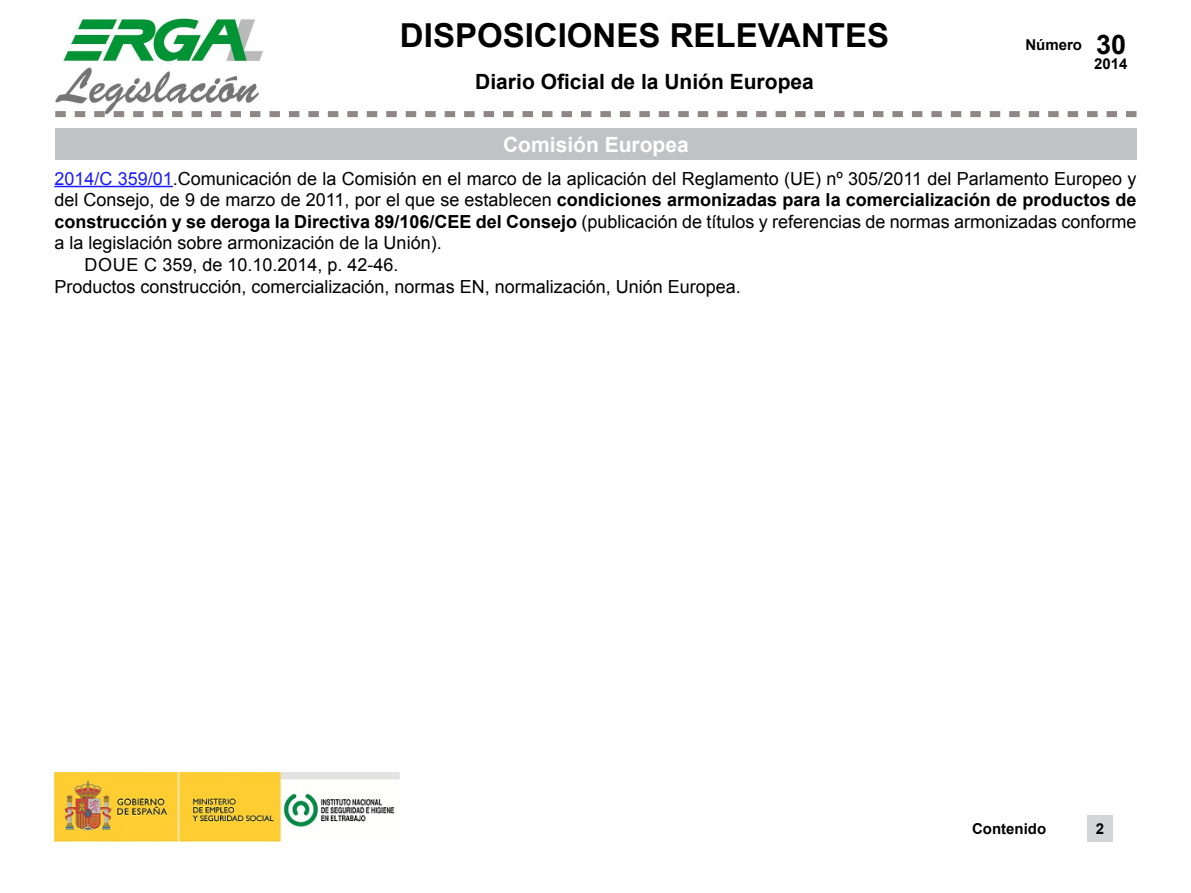
<style>
.page{position:relative;width:1191px;height:893px;background:#fff}
.page>*{position:absolute;margin:0;border:0;box-sizing:border-box;transform-origin:0 0}
.t1{font:700 33px "Arial";color:#000}
.t2{font:700 21px "Arial";color:#000}
.t3{font:700 21px "Arial";color:#fff}
.t4{font:18px "Arial";color:#000}
.t5{font:700 18px "Arial";color:#000}
.t6{font:700 15px "Arial";color:#000}
.s1{font-size:27px}
.s2{color:#1a1aff}
.s3{font-weight:400}
.s4{font-weight:700}
</style>
<div class="page">
<img style="left:55px;top:16px;width:208px;height:95px">
<svg style="left:55px;top:111px;width:1081px;height:6px"></svg>
<img style="left:54px;top:772px;width:346px;height:70px">
<div style="left:1087px;top:815px;width:26px;height:26px;background:#d3d5d6"></div>
<div style="left:55px;top:128px;width:1081px;height:31px;background:#c0c2c4"></div>
<hr style="left:54px;top:186px;width:119px;height:1px;background:#1a1aff">
<h1 class="t1" style="left:400px;top:12px;width:490px">DISPOSICIONES RELEVANTES</h1>
<p class="t6" style="left:1025px;top:34px;width:102px">Número <span class="s1">30</span></p>
<p class="t2" style="left:475px;top:67px;width:340px">Diario Oficial de la Unión Europea</p>
<p class="t6" style="left:1094px;top:53px;width:35px">2014</p>
<p class="t3" style="left:503px;top:129px;width:187px">Comisión Europea</p>
<p class="t4" style="left:54px;top:166px;width:1083px"><span class="s2">2014/C 359/01</span>.Comunicación de la Comisión en el marco de la aplicación del Reglamento (UE) nº 305/2011 del Parlamento Europeo y</p>
<p class="t5" style="left:54px;top:187px;width:1083px"><span class="s3">del Consejo, de 9 de marzo de 2011, por el que se establecen</span> condiciones armonizadas para la comercialización de productos de</p>
<p class="t4" style="left:54px;top:209px;width:1083px"><span class="s4">construcción y se deroga la Directiva 89/106/CEE del Consejo</span> (publicación de títulos y referencias de normas armonizadas conforme</p>
<p class="t4" style="left:54px;top:231px;width:389px">a la legislación sobre armonización de la Unión).</p>
<p class="t4" style="left:84px;top:252px;width:316px">DOUE C 359, de 10.10.2014, p. 42-46.</p>
<p class="t4" style="left:54px;top:274px;width:688px">Productos construcción, comercialización, normas EN, normalización, Unión Europea.</p>
<p class="t6" style="left:972px;top:818px;width:76px">Contenido</p>
<p class="t6" style="left:1096px;top:818px;width:10px">2</p>
</div>
